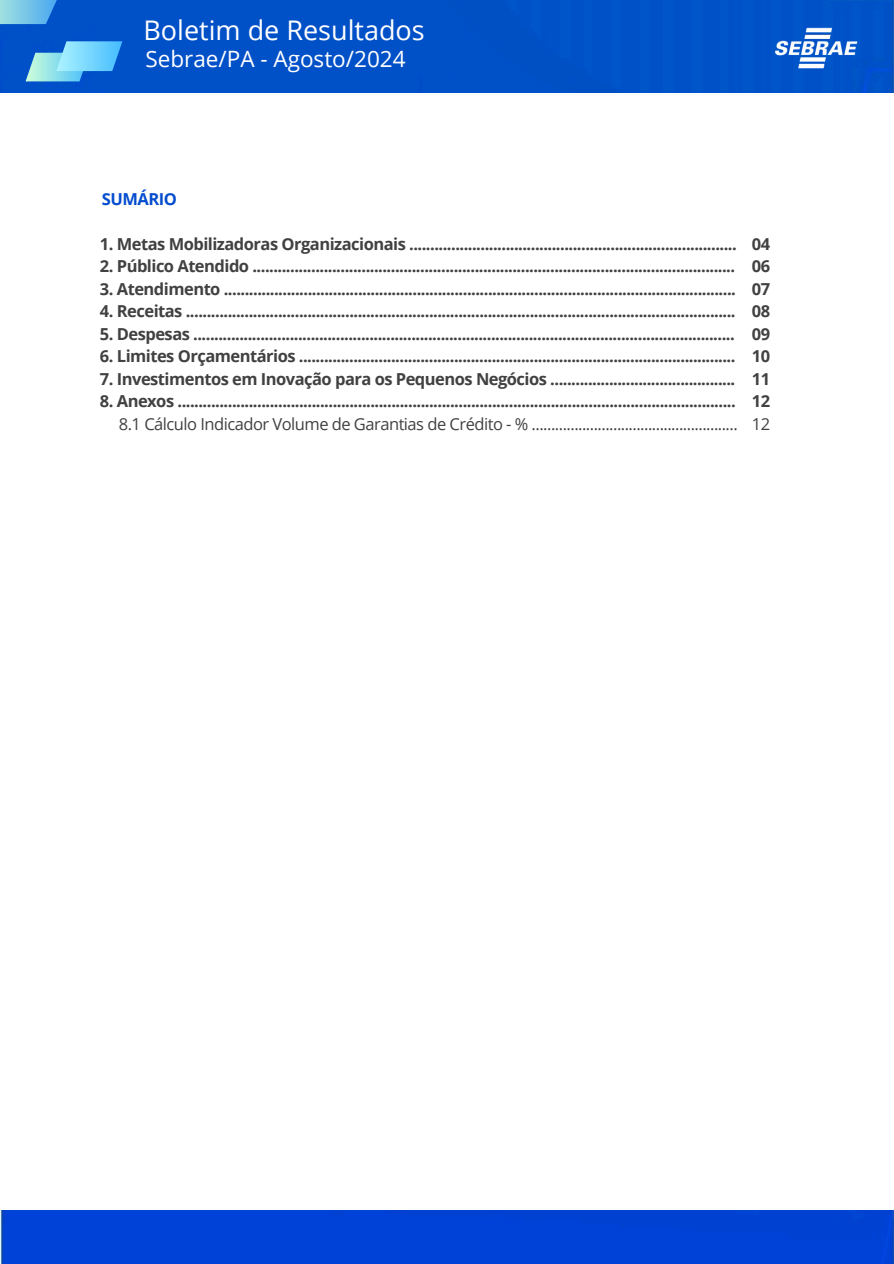
<style>
.page{position:relative;width:894px;height:1264px;background:#fff}
.page>*{position:absolute;margin:0;border:0;box-sizing:border-box;transform-origin:0 0}
.t1{font:27px "Open Sans";color:#fff}
.t2{font:22.5px "Open Sans";color:#fff}
.t3{font:700 16.5px "Open Sans";letter-spacing:-.03em;color:#424141}
.t4{font:16.5px "Open Sans";letter-spacing:-.03em;color:#424141}
.t5{font:700 16.5px "Open Sans";letter-spacing:-.03em;color:#054dce}
</style>
<div class="page">
<div style="left:0;top:0;width:892px;height:92px;background:#0050c8"></div>
<div style="left:0;top:1210px;width:893px;height:53px;background:#0041d7"></div>
<img style="left:774px;top:24px;width:82px;height:46px">
<svg style="left:26px;top:41px;width:96px;height:40px"></svg>
<svg style="left:0;top:0;width:57px;height:24px"></svg>
<p class="t1" style="left:143px;top:11px;width:283px">Boletim de Resultados</p>
<p class="t2" style="left:145px;top:43px;width:261px">Sebrae/PA - Agosto/2024</p>
<h3 class="t5" style="left:102px;top:187px;width:76px">SUMÁRIO</h3>
<p class="t3" style="left:100px;top:232px;width:638px">1. Metas Mobilizadoras Organizacionais ..............................................................................</p>
<p class="t3" style="left:100px;top:255px;width:636px">2. Público Atendido ...................................................................................................................</p>
<p class="t3" style="left:100px;top:277px;width:637px">3. Atendimento ..........................................................................................................................</p>
<p class="t3" style="left:100px;top:300px;width:637px">4. Receitas ...................................................................................................................................</p>
<p class="t3" style="left:100px;top:322px;width:636px">5. Despesas .................................................................................................................................</p>
<p class="t3" style="left:100px;top:345px;width:636px">6. Limites Orçamentários ........................................................................................................</p>
<p class="t3" style="left:100px;top:367px;width:636px">7. Investimentos em Inovação para os Pequenos Negócios ............................................</p>
<p class="t3" style="left:100px;top:390px;width:637px">8. Anexos .....................................................................................................................................</p>
<p class="t4" style="left:119px;top:412px;width:620px">8.1 Cálculo Indicador Volume de Garantias de Crédito - % .....................................................</p>
<p class="t3" style="left:751px;top:232px;width:20px">04</p>
<p class="t3" style="left:751px;top:255px;width:20px">06</p>
<p class="t3" style="left:751px;top:277px;width:20px">07</p>
<p class="t3" style="left:751px;top:300px;width:20px">08</p>
<p class="t3" style="left:751px;top:322px;width:20px">09</p>
<p class="t3" style="left:751px;top:345px;width:20px">10</p>
<p class="t3" style="left:751px;top:367px;width:20px">11</p>
<p class="t3" style="left:751px;top:390px;width:20px">12</p>
<p class="t4" style="left:751px;top:412px;width:20px">12</p>
</div>
